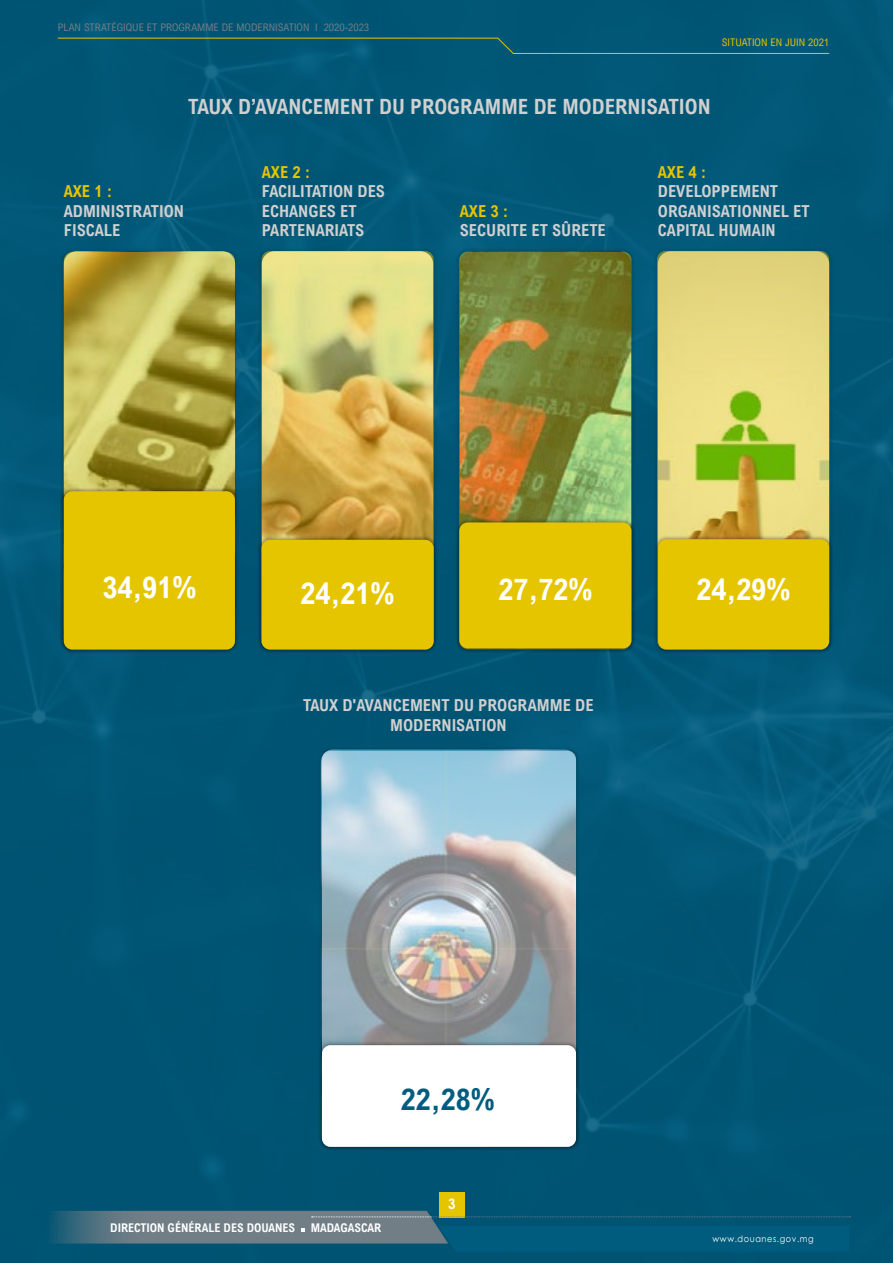
<style>
.page{position:relative;width:893px;height:1263px;background:#fff}
.page>*{position:absolute;margin:0;border:0;box-sizing:border-box;transform-origin:0 0}
.t1{font:700 30px "Arial Nova Cond";color:#fff}
.t2{font:700 30px "Arial Nova Cond";color:#005c7e}
.t3{font:700 21px "Arial Nova Cond";color:#d0d0d0}
.t4{font:700 16.5px/19.5px "Arial Nova Cond";color:#d0d0d0}
.t5{font:700 16.5px "Arial Nova Cond";color:#e5c500}
.t6{font:700 14.4px "Century Gothic";color:#fff;scale:.91 1}
.t7{font:700 12px "Arial Nova Cond";color:#fff}
.t8{font:10.5px "Arial Nova Cond";color:#717e86}
.t9{font:10.5px "Arial Nova Cond";color:#e5c500}
.t10{font:9px "Century Gothic";letter-spacing:.075em;color:#fff;scale:.91 1}
</style>
<div class="page">
<img style="left:0;top:0;width:893px;height:1263px">
<div style="left:439px;top:1192px;width:25px;height:25px;background:#e5c500"></div>
<svg style="left:43px;top:1211px;width:807px;height:41px;background:#29667c"></svg>
<svg style="left:57px;top:37px;width:773px;height:17px;background:#0e5c6e"></svg>
<div style="left:318px;top:747px;width:261px;height:403px;background:#000;opacity:.5"></div>
<svg style="left:322px;top:750px;width:254px;height:397px;background:#a4b3bb"></svg>
<div style="left:318px;top:1041px;width:261px;height:110px;background:#000;opacity:.5"></div>
<div style="left:322px;top:1045px;width:254px;height:102px;background:#fff;border-radius:9px"></div>
<div style="left:258px;top:247px;width:180px;height:407px;background:#015371"></div>
<svg style="left:261px;top:251px;width:173px;height:398px;background:#d3bd64"></svg>
<div style="left:653px;top:247px;width:180px;height:407px;background:#000;opacity:.5"></div>
<svg style="left:657px;top:251px;width:172px;height:398px;background:#d8d171"></svg>
<div style="left:455px;top:248px;width:180px;height:405px;background:#000;opacity:.5"></div>
<svg style="left:459px;top:252px;width:172px;height:397px;background:#8c8a3d"></svg>
<div style="left:60px;top:248px;width:178px;height:405px;background:#000;opacity:.5"></div>
<svg style="left:64px;top:252px;width:171px;height:397px;background:#b4a94a"></svg>
<div style="left:60px;top:487px;width:178px;height:167px;background:#000;opacity:.5"></div>
<div style="left:64px;top:491px;width:171px;height:158px;background:#e5c500;border-radius:9px"></div>
<div style="left:258px;top:536px;width:180px;height:117px;background:#000;opacity:.5"></div>
<div style="left:261px;top:540px;width:173px;height:109px;background:#e5c500;border-radius:9px"></div>
<div style="left:455px;top:519px;width:180px;height:133px;background:#000;opacity:.5"></div>
<div style="left:459px;top:522px;width:172px;height:126px;background:#e5c500;border-radius:9px"></div>
<div style="left:654px;top:535px;width:179px;height:119px;background:#000;opacity:.5"></div>
<div style="left:658px;top:539px;width:171px;height:110px;background:#e5c500;border-radius:9px"></div>
<p class="t8" style="left:58px;top:21px;width:313px">PLAN STRATÉGIQUE ET PROGRAMME DE MODERNISATION I 2020-2023</p>
<p class="t9" style="left:722px;top:36px;width:109px">SITUATION EN JUIN 2021</p>
<p class="t3" style="left:188px;top:94px;width:524px">TAUX D’AVANCEMENT DU PROGRAMME DE MODERNISATION</p>
<p class="t5" style="left:64px;top:181px;width:50px">AXE 1 :</p>
<p class="t4" style="left:64px;top:201px;width:122px">ADMINISTRATION<br>FISCALE</p>
<p class="t5" style="left:262px;top:162px;width:50px">AXE 2 :</p>
<p class="t4" style="left:262px;top:181px;width:125px">FACILITATION DES<br>ECHANGES ET<br>PARTENARIATS</p>
<p class="t5" style="left:460px;top:201px;width:50px">AXE 3 :</p>
<p class="t4" style="left:460px;top:220px;width:148px">SECURITE ET SÛRETE</p>
<p class="t5" style="left:658px;top:162px;width:50px">AXE 4 :</p>
<p class="t4" style="left:658px;top:181px;width:153px">DEVELOPPEMENT<br>ORGANISATIONNEL ET<br>CAPITAL HUMAIN</p>
<h1 class="t1" style="left:102px;top:569px;width:95px">34,91%</h1>
<h1 class="t1" style="left:300px;top:575px;width:95px">24,21%</h1>
<h1 class="t1" style="left:498px;top:571px;width:95px">27,72%</h1>
<h1 class="t1" style="left:696px;top:570px;width:95px">24,29%</h1>
<p class="t4" style="left:303px;top:695px;width:292px;text-align:center">TAUX D'AVANCEMENT DU PROGRAMME DE<br>MODERNISATION</p>
<h1 class="t2" style="left:401px;top:1081px;width:95px">22,28%</h1>
<p class="t7" style="left:110px;top:1220px;width:186px">DIRECTION GÉNÉRALE DES DOUANES</p>
<p class="t7" style="left:311px;top:1220px;width:72px">MADAGASCAR</p>
<p class="t6" style="left:448px;top:1193px;width:10px">3</p>
<p class="t10" style="left:712px;top:1232px;width:113px">www.douanes.gov.mg</p>
</div>
